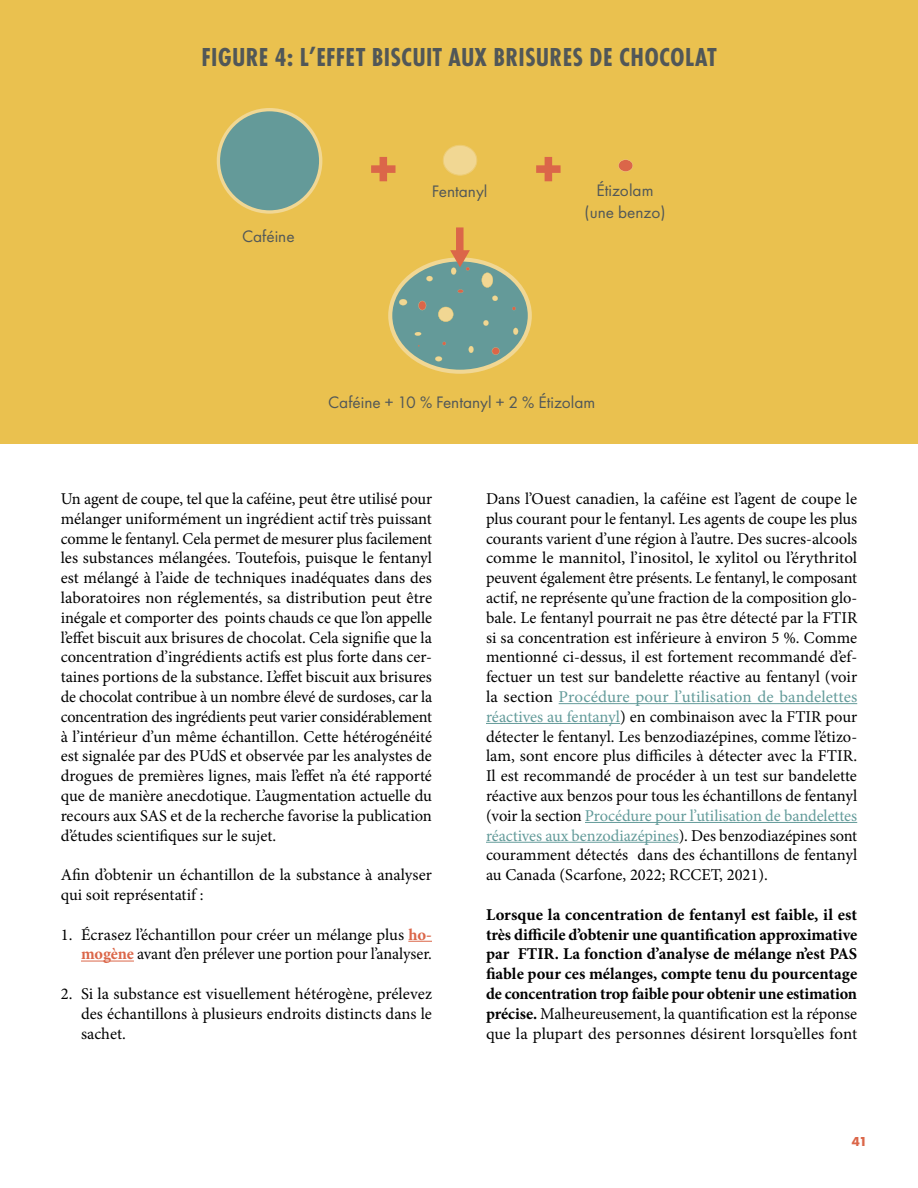
<style>
.page{position:relative;width:918px;height:1188px;background:#fff}
.page>*{position:absolute;margin:0;border:0;box-sizing:border-box;transform-origin:0 0}
.t1{font:700 27px "Futura PT Cond";letter-spacing:.01em;color:#515758}
.t2{font:17.25px/21.8px "Futura PT";color:#515758;text-align:center}
.t3{font:16.5px/19.8px "Minion Pro";color:#000;text-align:justify}
.t4{font:700 16.5px/19.8px "Minion Pro";letter-spacing:-.015em;color:#000;text-align:justify}
.t5{font:700 13.5px "Futura PT";color:#db6649}
.s1{font-weight:700;color:#db6649}
.s2{color:#639b9a}
.s3{font-weight:400}
</style>
<div class="page">
<div style="left:0;top:0;width:918px;height:444px;background:#eac14f"></div>
<div style="left:380px;top:157px;width:7px;height:24px;background:#db6649"></div>
<div style="left:371px;top:165px;width:25px;height:8px;background:#db6649"></div>
<div style="left:545px;top:157px;width:7px;height:24px;background:#db6649"></div>
<div style="left:536px;top:165px;width:25px;height:8px;background:#db6649"></div>
<svg style="left:618px;top:159px;width:15px;height:13px"></svg>
<svg style="left:443px;top:145px;width:34px;height:31px"></svg>
<svg style="left:217px;top:108px;width:105px;height:106px"></svg>
<svg style="left:388px;top:250px;width:144px;height:124px"></svg>
<div style="left:456px;top:227px;width:8px;height:32px;background:#db6649"></div>
<svg style="left:408px;top:941px;width:24px;height:1px"></svg>
<hr style="left:81px;top:961px;width:53px;height:1px;background:#db6649">
<hr style="left:559px;top:703px;width:298px;height:1px;background:#639b9a">
<hr style="left:486px;top:723px;width:134px;height:1px;background:#639b9a">
<hr style="left:585px;top:822px;width:272px;height:1px;background:#639b9a">
<hr style="left:486px;top:842px;width:193px;height:1px;background:#639b9a">
<h1 class="t1" style="left:201px;top:41px;width:517px">FIGURE 4: L’EFFET BISCUIT AUX BRISURES DE CHOCOLAT</h1>
<p class="t2" style="left:242px;top:226px;width:54px">Caféine</p>
<p class="t2" style="left:432px;top:180px;width:57px">Fentanyl</p>
<p class="t2" style="left:585px;top:179px;width:82px">Étizolam (une benzo)</p>
<p class="t2" style="left:328px;top:392px;width:269px">Caféine + 10 % Fentanyl + 2 % Étizolam</p>
<p class="t3" style="left:61px;top:489px;width:373px">Un agent de coupe, tel que la caféine, peut être utilisé pour mélanger uniformément un ingrédient actif très puissant comme le fentanyl. Cela permet de mesurer plus facilement les substances mélangées. Toutefois, puisque le fentanyl est mélangé à l’aide de techniques inadéquates dans des laboratoires non réglementés, sa distribution peut être inégale et comporter des points chauds ce que l’on appelle l’effet biscuit aux brisures de chocolat. Cela signifie que la concentration d’ingrédients actifs est plus forte dans cer&shy;taines portions de la substance. L’effet biscuit aux brisures de chocolat contribue à un nombre élevé de surdoses, car la concentration des ingrédients peut varier considérablement à l’intérieur d’un même échantillon. Cette hétérogénéité est signalée par des PUdS et observée par les analystes de drogues de premières lignes, mais l’effet n’a été rapporté que de manière anecdotique. L’augmentation actuelle du recours aux SAS et de la recherche favorise la publication d’études scientifiques sur le sujet.</p>
<p class="t3" style="left:61px;top:865px;width:373px">Afin d’obtenir un échantillon de la substance à analyser qui soit représentatif :</p>
<p class="t3" style="left:61px;top:925px;width:373px;text-align:right">1. Écrasez l’échantillon pour créer un mélange plus <span class="s1">ho&shy;mogène</span> avant d’en prélever une portion pour l’analyser.</p>
<p class="t3" style="left:81px;top:984px;width:353px;text-indent:-20px">2. Si la substance est visuellement hétérogène, prélevez des échantillons à plusieurs endroits distincts dans le sachet.</p>
<p class="t3" style="left:486px;top:489px;width:373px">Dans l’Ouest canadien, la caféine est l’agent de coupe le plus courant pour le fentanyl. Les agents de coupe les plus courants varient d’une région à l’autre. Des sucres-alcools comme le mannitol, l’inositol, le xylitol ou l’érythritol peuvent également être présents. Le fentanyl, le composant actif, ne représente qu’une fraction de la composition glo&shy;bale. Le fentanyl pourrait ne pas être détecté par la FTIR si sa concentration est inférieure à environ 5 %. Comme mentionné ci-dessus, il est fortement recommandé d’ef&shy;fectuer un test sur bandelette réactive au fentanyl (voir la section <span class="s2">Procédure pour l’utilisation de bandelettes réactives au fentanyl</span>) en combinaison avec la FTIR pour détecter le fentanyl. Les benzodiazépines, comme l’étizo&shy;lam, sont encore plus difficiles à détecter avec la FTIR.<br>Il est recommandé de procéder à un test sur bandelette réactive aux benzos pour tous les échantillons de fentanyl (voir la section <span class="s2">Procédure pour l’utilisation de bandelettes réactives aux benzodiazépines</span>). Des benzodiazépines sont couramment détectés dans des échantillons de fentanyl au Canada (Scarfone, 2022; RCCET, 2021).</p>
<p class="t4" style="left:486px;top:904px;width:373px">Lorsque la concentration de fentanyl est faible, il est très difficile d’obtenir une quantification approximative par FTIR. La fonction d’analyse de mélange n’est PAS fiable pour ces mélanges, compte tenu du pourcentage de concentration trop faible pour obtenir une estimation précise. <span class="s3">Malheureusement, la quantification est la réponse que la plupart des personnes désirent lorsqu’elles font</span></p>
<p class="t5" style="left:852px;top:1133px;width:17px">41</p>
</div>
